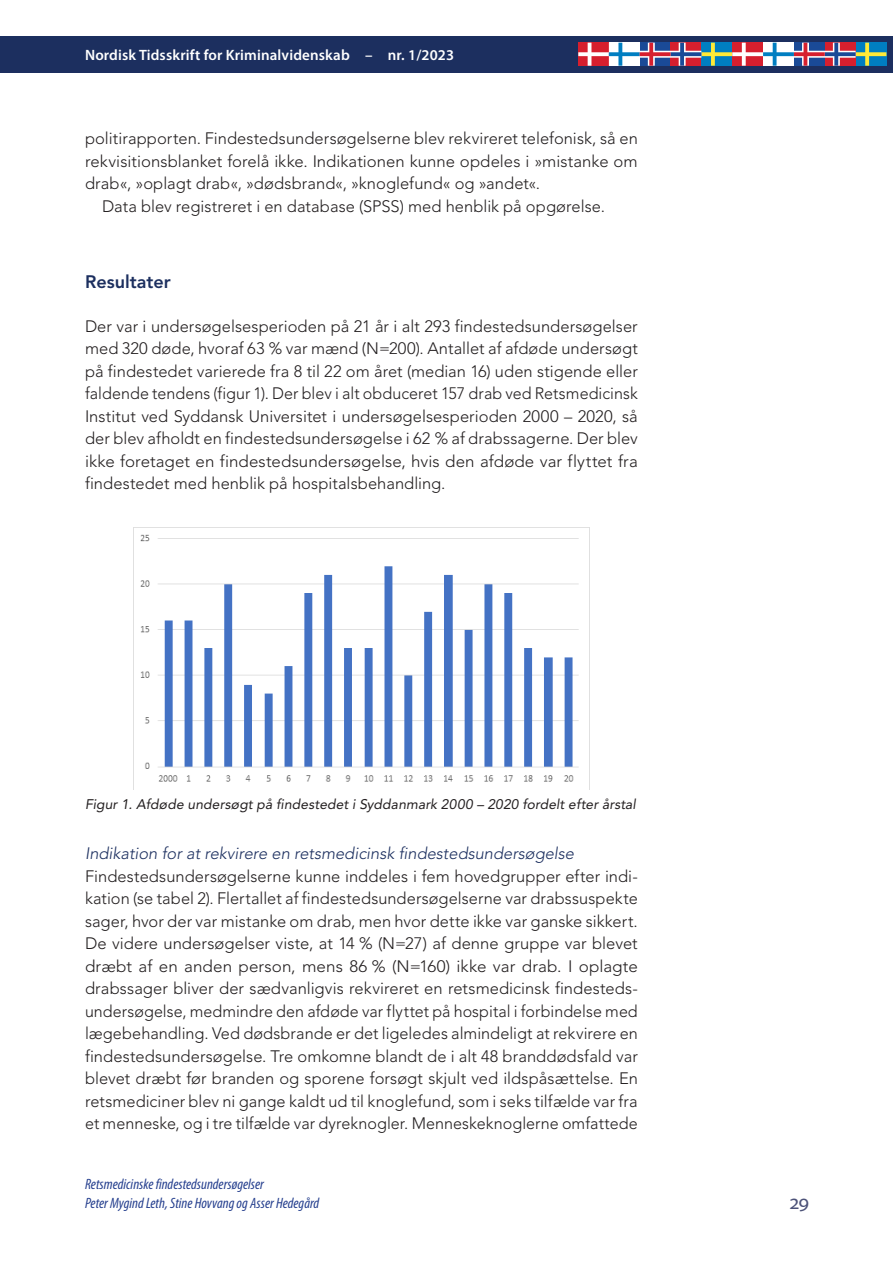
<style>
.page{position:relative;width:893px;height:1263px;background:#fff}
.page>*{position:absolute;margin:0;border:0;box-sizing:border-box;transform-origin:0 0}
.t1{font:21px "Myriad Pro";color:#4c5278}
.JS_Overskrift_1-1{font:800 18px "Avenir LT Std";color:#1c2f5f}
.JS_Broedtekst_ul{font:300 16.5px/22.5px "Avenir LT Std";letter-spacing:.005em;color:#231f20;text-align:justify}
.JS_Broedtekst_indryk{font:300 16.5px/22.5px "Avenir LT Std";letter-spacing:.005em;color:#231f20;text-align:justify}
.JS_Overskrift_2{font:italic 300 16.5px "Avenir LT Std";color:#1c2f5f}
.t2{font:italic condensed 15px/19px "Myriad Pro";color:#253f8e}
.t3{font:600 15px "Myriad Pro";letter-spacing:.01em;color:#fff}
.Figurtekst{font:italic 13.8px "Avenir LT Std";letter-spacing:.01em;color:#231f20}
</style>
<div class="page">
<div style="left:0;top:36px;width:893px;height:36px;background:#1c2f5f"></div>
<svg style="left:578px;top:43px;width:308px;height:23px;background:#9a8196"></svg>
<img style="left:140px;top:534px;width:439px;height:248px">
<p class="t3" style="left:85px;top:45px;width:371px">Nordisk Tidsskrift for Kriminalvidenskab – nr. 1/2023</p>
<p class="JS_Broedtekst_indryk" style="left:85px;top:127px;width:554px">politirapporten. Findestedsundersøgelserne blev rekvireret telefonisk, så en rekvisitionsblanket forelå ikke. Indikationen kunne opdeles i »mistanke om drab«, »oplagt drab«, »dødsbrand«, »knoglefund« og »andet«.</p>
<p class="JS_Broedtekst_indryk" style="left:102px;top:195px;width:504px">Data blev registreret i en database (SPSS) med henblik på opgørelse.</p>
<p class="JS_Overskrift_1-1" style="left:85px;top:271px;width:87px">Resultater</p>
<p class="JS_Broedtekst_ul" style="left:85px;top:315px;width:554px">Der var i undersøgelsesperioden på 21 år i alt 293 findestedsundersøgelser med 320 døde, hvoraf 63 % var mænd (N=200). Antallet af afdøde undersøgt på findestedet varierede fra 8 til 22 om året (median 16) uden stigende eller faldende tendens (figur 1). Der blev i alt obduceret 157 drab ved Retsmedicinsk Institut ved Syddansk Universitet i undersøgelsesperioden 2000 – 2020, så der blev afholdt en findestedsundersøgelse i 62 % af drabssagerne. Der blev ikke foretaget en findestedsundersøgelse, hvis den afdøde var flyttet fra findestedet med henblik på hospitalsbehandling.</p>
<p class="Figurtekst" style="left:85px;top:796px;width:552px">Figur 1. Afdøde undersøgt på findestedet i Syddanmark 2000 – 2020 fordelt efter årstal</p>
<p class="JS_Overskrift_2" style="left:85px;top:844px;width:491px">Indikation for at rekvirere en retsmedicinsk findestedsundersøgelse</p>
<p class="JS_Broedtekst_ul" style="left:85px;top:865px;width:554px">Findestedsundersøgelserne kunne inddeles i fem hovedgrupper efter indi&shy;kation (se tabel 2). Flertallet af findestedsundersøgelserne var drabssuspekte sager, hvor der var mistanke om drab, men hvor dette ikke var ganske sikkert.<br>De videre undersøgelser viste, at 14 % (N=27) af denne gruppe var blevet dræbt af en anden person, mens 86 % (N=160) ikke var drab. I oplagte drabssager bliver der sædvanligvis rekvireret en retsmedicinsk findesteds&shy;undersøgelse, medmindre den afdøde var flyttet på hospital i forbindelse med lægebehandling. Ved dødsbrande er det ligeledes almindeligt at rekvirere en findestedsundersøgelse. Tre omkomne blandt de i alt 48 branddødsfald var blevet dræbt før branden og sporene forsøgt skjult ved ildspåsættelse. En retsmediciner blev ni gange kaldt ud til knoglefund, som i seks tilfælde var fra et menneske, og i tre tilfælde var dyreknogler. Menneskeknoglerne omfattede</p>
<p class="t2" style="left:85px;top:1175px;width:236px">Retsmedicinske findestedsundersøgelser<br>Peter Mygind Leth, Stine Hovvang og Asser Hedegård</p>
<p class="t1" style="left:790px;top:1189px;width:21px">29</p>
</div>
